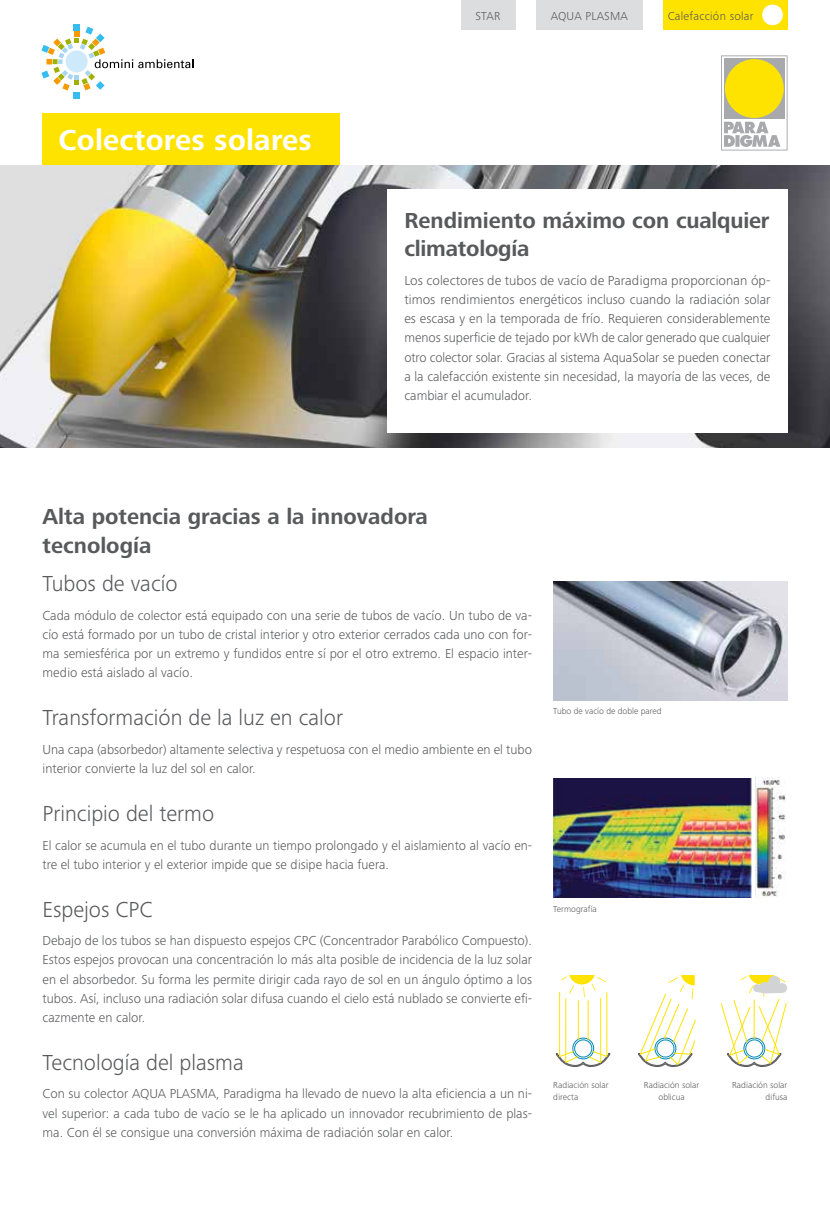
<style>
.page{position:relative;width:830px;height:1225px;background:#fff}
.page>*{position:absolute;margin:0;border:0;box-sizing:border-box;transform-origin:0 0}
.t1{font:700 30px "Frutiger Next LTW1 G";letter-spacing:.01em;color:#fff}
.t2{font:300 22.5px "Frutiger Next Pro";color:#58595b}
.t3{font:700 22.5px/28.7px "Frutiger Next LTW1 G";color:#58595b}
.t4{font:300 13.5px/19.2px "Frutiger Next Pro";color:#58595b;text-align:justify}
.t5{font:300 12px "Frutiger Next Pro";letter-spacing:.02em;color:#58595b}
.t6{font:300 9px/11.2px "Frutiger Next Pro";color:#58595b;text-align:right}
</style>
<div class="page">
<svg style="left:721px;top:55px;width:66px;height:96px"></svg>
<div style="left:43px;top:113px;width:296px;height:53px;background:#ffe300"></div>
<img style="left:0;top:166px;width:829px;height:282px">
<div style="left:387px;top:189px;width:400px;height:243px;background:#fff"></div>
<div style="left:461px;top:0;width:54px;height:30px;background:#dcddde"></div>
<div style="left:757px;top:0;width:30px;height:30px;background:#ffe200"></div>
<div style="left:761px;top:5px;width:21px;height:20px;background:#fff;border-radius:50%"></div>
<div style="left:663px;top:0;width:94px;height:30px;background:#ffe300"></div>
<div style="left:536px;top:0;width:106px;height:30px;background:#dcddde"></div>
<img style="left:553px;top:581px;width:234px;height:120px">
<img style="left:755px;top:778px;width:30px;height:119px">
<svg style="left:555px;top:975px;width:55px;height:92px"></svg>
<svg style="left:638px;top:975px;width:58px;height:92px"></svg>
<svg style="left:720px;top:975px;width:67px;height:92px"></svg>
<img style="left:553px;top:778px;width:198px;height:119px">
<svg style="left:41px;top:25px;width:152px;height:73px"></svg>
<h1 class="t1" style="left:58px;top:122px;width:255px">Colectores solares</h1>
<p class="t5" style="left:475px;top:9px;width:26px">STAR</p>
<p class="t5" style="left:550px;top:9px;width:79px">AQUA PLASMA</p>
<p class="t5" style="left:667px;top:9px;width:87px">Calefacción solar</p>
<h2 class="t3" style="left:404px;top:206px;width:366px">Rendimiento máximo con cualquier climatología</h2>
<p class="t4" style="left:404px;top:271px;width:367px">Los colectores de tubos de vacío de Paradigma proporcionan óp&shy;timos rendimientos energéticos incluso cuando la radiación solar es escasa y en la temporada de frío. Requieren considerablemente menos superficie de tejado por kWh de calor generado que cualquier otro colector solar. Gracias al sistema AquaSolar se pueden conectar a la calefacción existente sin necesidad, la mayoría de las veces, de cambiar el acumulador.</p>
<h2 class="t3" style="left:43px;top:503px;width:386px">Alta potencia gracias a la innovadora tecnología</h2>
<h2 class="t2" style="left:43px;top:571px;width:136px">Tubos de vacío</h2>
<p class="t4" style="left:43px;top:606px;width:490px">Cada módulo de colector está equipado con una serie de tubos de vacío. Un tubo de va&shy;cío está formado por un tubo de cristal interior y otro exterior cerrados cada uno con for&shy;ma semiesférica por un extremo y fundidos entre sí por el otro extremo. El espacio inter&shy;medio está aislado al vacío.</p>
<h2 class="t2" style="left:43px;top:705px;width:302px">Transformación de la luz en calor</h2>
<p class="t4" style="left:43px;top:740px;width:490px">Una capa (absorbedor) altamente selectiva y respetuosa con el medio ambiente en el tubo interior convierte la luz del sol en calor.</p>
<h2 class="t2" style="left:43px;top:800px;width:173px">Principio del termo</h2>
<p class="t4" style="left:43px;top:835px;width:490px">El calor se acumula en el tubo durante un tiempo prolongado y el aislamiento al vacío en&shy;tre el tubo interior y el exterior impide que se disipe hacia fuera.</p>
<h2 class="t2" style="left:43px;top:896px;width:112px">Espejos CPC</h2>
<p class="t4" style="left:43px;top:931px;width:491px">Debajo de los tubos se han dispuesto espejos CPC (Concentrador Parabólico Compuesto).<br>Estos espejos provocan una concentración lo más alta posible de incidencia de la luz solar en el absorbedor. Su forma les permite dirigir cada rayo de sol en un ángulo óptimo a los tubos. Así, incluso una radiación solar difusa cuando el cielo está nublado se convierte efi&shy;cazmente en calor.</p>
<h2 class="t2" style="left:43px;top:1049px;width:203px">Tecnología del plasma</h2>
<p class="t4" style="left:43px;top:1084px;width:491px">Con su colector AQUA PLASMA, Paradigma ha llevado de nuevo la alta eficiencia a un ni&shy;vel superior: a cada tubo de vacío se le ha aplicado un innovador recubrimiento de plas&shy;ma. Con él se consigue una conversión máxima de radiación solar en calor.</p>
<p class="t6" style="left:731px;top:1079px;width:57px">Radiación solar difusa</p>
<p class="t6" style="left:553px;top:705px;width:110px">Tubo de vacío de doble pared</p>
<p class="t6" style="left:553px;top:903px;width:45px">Termografía</p>
<p class="t6" style="left:553px;top:1079px;width:57px;text-align:left">Radiación solar directa</p>
<p class="t6" style="left:643px;top:1079px;width:57px;text-align:center">Radiación solar oblicua</p>
</div>
